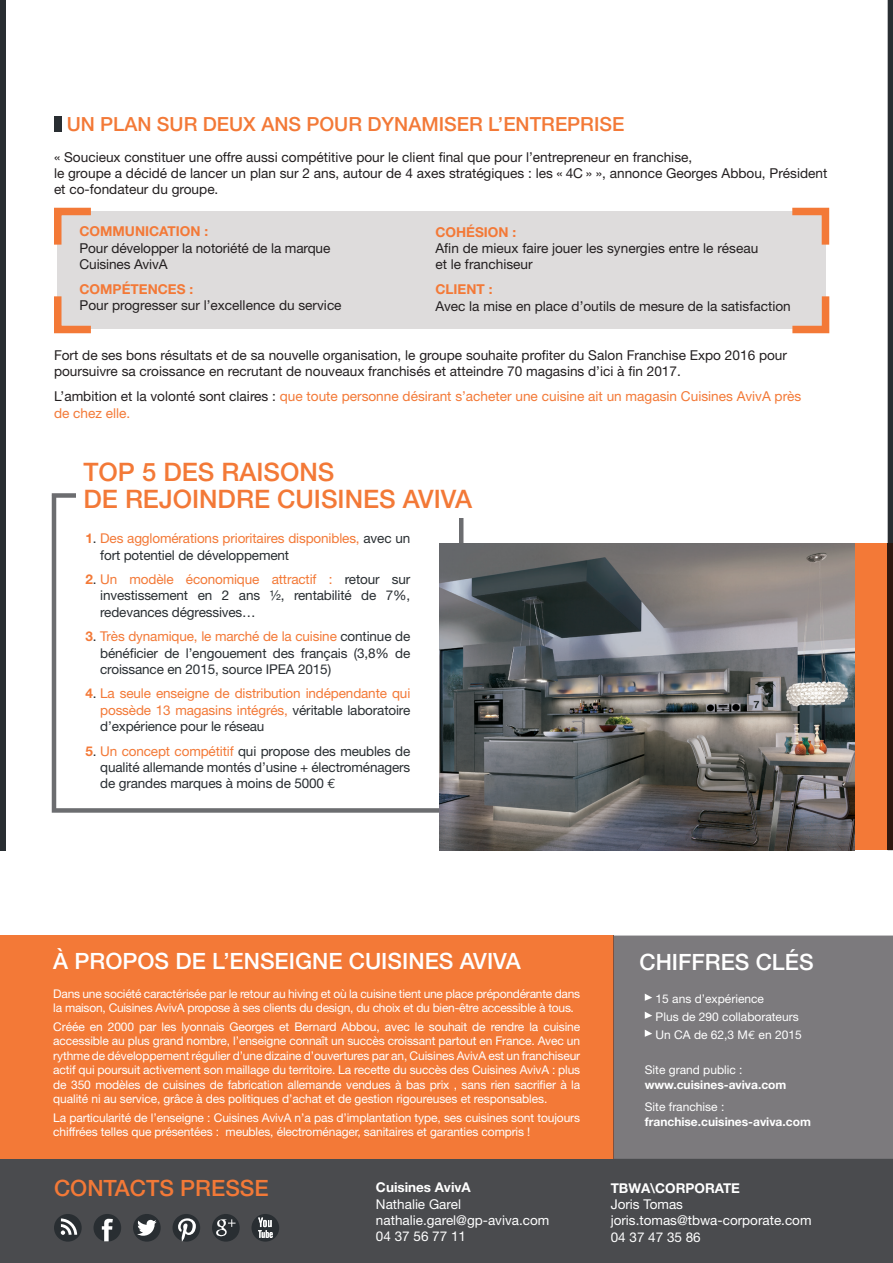
<style>
.page{position:relative;width:893px;height:1263px;background:#fff}
.page>*{position:absolute;margin:0;border:0;box-sizing:border-box;transform-origin:0 0}
.t1{font:500 25.5px/27px "Helvetica Neue";color:#f37937}
.t2{font:500 22.5px "Helvetica Neue";color:#fff}
.t3{font:500 22.5px "Helvetica Neue";color:#f37937}
.t4{font:500 19.5px "Helvetica Neue";color:#f37937}
.t5{font:13.65px/16.4px "Helvetica Neue";color:#231f20}
.t6{font:13.65px/16.4px "Helvetica Neue";color:#f37937}
.t7{font:700 13.65px "Helvetica Neue";color:#f37937}
.t8{font:13.5px/16.2px "Helvetica Neue";letter-spacing:-.01em;color:#292e32;text-align:justify}
.t9{font:13.5px/16.2px "Helvetica Neue";letter-spacing:-.01em;color:#f37937}
.t10{font:13.5px/16.2px "Helvetica Neue";color:#fff}
.t11{font:700 13.5px "Helvetica Neue";color:#fff}
.t12{font:12px/14.4px "Helvetica Neue";letter-spacing:-.01em;color:#fff}
.t13{font:700 12px "Helvetica Neue";color:#fff}
.s1{color:#231f20}
.s2{font-weight:700}
.s3{color:#292e32}
.s4{font-weight:700;color:#f37937}
.s5{color:#f37937}
.s6{font-family:"Euro Mono"}
</style>
<div class="page">
<div style="left:57px;top:212px;width:768px;height:117px;background:#dedcdc"></div>
<div style="left:855px;top:543px;width:38px;height:307px;background:#f37937"></div>
<div style="left:0;top:0;width:6px;height:850px;background:#292e32"></div>
<div style="left:888px;top:0;width:5px;height:543px;background:#292e32"></div>
<div style="left:888px;top:543px;width:5px;height:307px;background:#2e1810"></div>
<svg style="left:52px;top:493px;width:411px;height:320px"></svg>
<img style="left:440px;top:543px;width:415px;height:307px">
<div style="left:77px;top:483px;width:401px;height:35px;background:#fff"></div>
<div style="left:54px;top:116px;width:7px;height:15px;background:#292e32"></div>
<div style="left:0;top:1159px;width:893px;height:104px;background:#4a4b4e"></div>
<div style="left:93px;top:1214px;width:28px;height:27px;background:#292e32;border-radius:50%"></div>
<svg style="left:102px;top:1219px;width:11px;height:22px"></svg>
<div style="left:133px;top:1214px;width:28px;height:27px;background:#292e32;border-radius:50%"></div>
<svg style="left:137px;top:1220px;width:20px;height:16px"></svg>
<div style="left:54px;top:1214px;width:28px;height:27px;background:#292e32;border-radius:50%"></div>
<svg style="left:61px;top:1218px;width:16px;height:17px"></svg>
<div style="left:212px;top:1214px;width:28px;height:27px;background:#292e32;border-radius:50%"></div>
<svg style="left:216px;top:1219px;width:20px;height:17px"></svg>
<div style="left:251px;top:1214px;width:28px;height:27px;background:#292e32;border-radius:50%"></div>
<svg style="left:258px;top:1217px;width:15px;height:21px"></svg>
<div style="left:172px;top:1214px;width:28px;height:27px;background:#292e32;border-radius:50%"></div>
<svg style="left:178px;top:1218px;width:18px;height:23px"></svg>
<div style="left:0;top:935px;width:613px;height:224px;background:#f37937"></div>
<div style="left:614px;top:935px;width:279px;height:224px;background:#7c7a7d"></div>
<hr style="left:613px;top:935px;width:1px;height:224px;background:#7f513e">
<svg style="left:645px;top:993px;width:7px;height:8px"></svg>
<svg style="left:645px;top:1011px;width:7px;height:8px"></svg>
<svg style="left:645px;top:1029px;width:7px;height:8px"></svg>
<svg style="left:54px;top:207px;width:44px;height:38px"></svg>
<svg style="left:785px;top:207px;width:45px;height:45px"></svg>
<svg style="left:54px;top:296px;width:37px;height:38px"></svg>
<svg style="left:792px;top:289px;width:38px;height:45px"></svg>
<h3 class="t4" style="left:67px;top:113px;width:559px">UN PLAN SUR DEUX ANS POUR DYNAMISER L’ENTREPRISE</h3>
<p class="t5" style="left:54px;top:148px;width:775px">« Soucieux constituer une offre aussi compétitive pour le client final que pour l’entrepreneur en franchise,<br>le groupe a décidé de lancer un plan sur 2 ans, autour de 4 axes stratégiques : les « 4C » », annonce Georges Abbou, Président et co-fondateur du groupe.</p>
<p class="t7" style="left:80px;top:223px;width:130px">COMMUNICATION :</p>
<p class="t5" style="left:80px;top:239px;width:252px">Pour développer la notoriété de la marque<br>Cuisines AvivA</p>
<p class="t7" style="left:80px;top:280px;width:115px">COMPÉTENCES :</p>
<p class="t5" style="left:80px;top:297px;width:264px">Pour progresser sur l’excellence du service</p>
<p class="t5" style="left:54px;top:347px;width:735px">Fort de ses bons résultats et de sa nouvelle organisation, le groupe souhaite profiter du Salon Franchise Expo 2016 pour poursuivre sa croissance en recrutant de nouveaux franchisés et atteindre 70 magasins d’ici à fin 2017.</p>
<p class="t6" style="left:54px;top:388px;width:749px"><span class="s1">L’ambition et la volonté sont claires :</span> que toute personne désirant s’acheter une cuisine ait un magasin Cuisines AvivA près de chez elle.</p>
<p class="t7" style="left:435px;top:223px;width:82px">COHÉSION :</p>
<p class="t5" style="left:435px;top:240px;width:324px">Afin de mieux faire jouer les synergies entre le réseau et le franchiseur</p>
<p class="t7" style="left:435px;top:281px;width:59px">CLIENT :</p>
<p class="t5" style="left:435px;top:297px;width:357px">Avec la mise en place d’outils de mesure de la satisfaction</p>
<h1 class="t1" style="left:83px;top:458px;width:390px">TOP 5 DES RAISONS<br>DE REJOINDRE CUISINES AVIVA</h1>
<p class="t9" style="left:100px;top:530px;width:312px;text-indent:-15px"><span class="s2">1</span><span class="s3">.</span> Des agglomérations prioritaires disponibles, <span class="s3">avec un fort potentiel de développement</span></p>
<p class="t8" style="left:100px;top:571px;width:312px;text-indent:-15px"><span class="s4">2</span>. <span class="s5">Un modèle économique attractif :</span> retour sur investissement en 2 ans ½, rentabilité de 7%, redevances dégressives…</p>
<p class="t8" style="left:100px;top:628px;width:312px;text-indent:-15px"><span class="s4">3</span>. <span class="s5">Très dynamique, le marché de la cuisine</span> continue de bénéficier de l’engouement des français (3,8% de croissance en 2015, source IPEA 2015)</p>
<p class="t9" style="left:100px;top:685px;width:312px;text-align:justify;text-indent:-15px"><span class="s2">4</span><span class="s3">.</span> La seule enseigne de distribution indépendante qui possède 13 magasins intégrés, <span class="s3">véritable laboratoire d’expérience pour le réseau</span></p>
<p class="t8" style="left:100px;top:742px;width:312px;text-indent:-15px"><span class="s4">5</span>. <span class="s5">Un concept compétitif</span> qui propose des meubles de qualité allemande montés d’usine + électroménagers de grandes marques à moins de 5000 <span class="s6">€</span></p>
<h2 class="t2" style="left:53px;top:948px;width:469px">À PROPOS DE L’ENSEIGNE CUISINES AVIVA</h2>
<h2 class="t2" style="left:639px;top:948px;width:176px">CHIFFRES CLÉS</h2>
<p class="t12" style="left:656px;top:989px;width:148px;line-height:18px">15 ans d’expérience<br>Plus de 290 collaborateurs<br>Un CA de 62,3 M<span class="s6">€</span> en 2015</p>
<p class="t12" style="left:645px;top:1062px;width:99px">Site grand public :</p>
<p class="t13" style="left:645px;top:1077px;width:143px">www.cuisines-aviva.com</p>
<p class="t12" style="left:645px;top:1099px;width:81px">Site franchise :</p>
<p class="t13" style="left:645px;top:1114px;width:168px">franchise.cuisines-aviva.com</p>
<p class="t12" style="left:53px;top:986px;width:528px">Dans une société caractérisée par le retour au hiving et où la cuisine tient une place prépondérante dans la maison, Cuisines AvivA propose à ses clients du design, du choix et du bien-être accessible à tous.</p>
<p class="t12" style="left:53px;top:1019px;width:528px;text-align:justify">Créée en 2000 par les lyonnais Georges et Bernard Abbou, avec le souhait de rendre la cuisine accessible au plus grand nombre, l’enseigne connaît un succès croissant partout en France. Avec un rythme de développement régulier d’une dizaine d’ouvertures par an, Cuisines AvivA est un franchiseur actif qui poursuit activement son maillage du territoire. La recette du succès des Cuisines AvivA : plus de 350 modèles de cuisines de fabrication allemande vendues à bas prix , sans rien sacrifier à la qualité ni au service, grâce à des politiques d’achat et de gestion rigoureuses et responsables.</p>
<p class="t12" style="left:53px;top:1110px;width:528px">La particularité de l’enseigne : Cuisines AvivA n’a pas d’implantation type, ses cuisines sont toujours chiffrées telles que présentées : meubles, électroménager, sanitaires et garanties compris !</p>
<h2 class="t3" style="left:54px;top:1174px;width:216px">CONTACTS PRESSE</h2>
<p class="t11" style="left:376px;top:1179px;width:96px">Cuisines AvivA</p>
<p class="t10" style="left:376px;top:1195px;width:175px">Nathalie Garel nathalie.garel@gp-aviva.com<br>04 37 56 77 11</p>
<p class="t11" style="left:611px;top:1180px;width:131px">TBWA\CORPORATE</p>
<p class="t10" style="left:611px;top:1196px;width:202px">Joris Tomas joris.tomas@tbwa-corporate.com<br>04 37 47 35 86</p>
</div>
